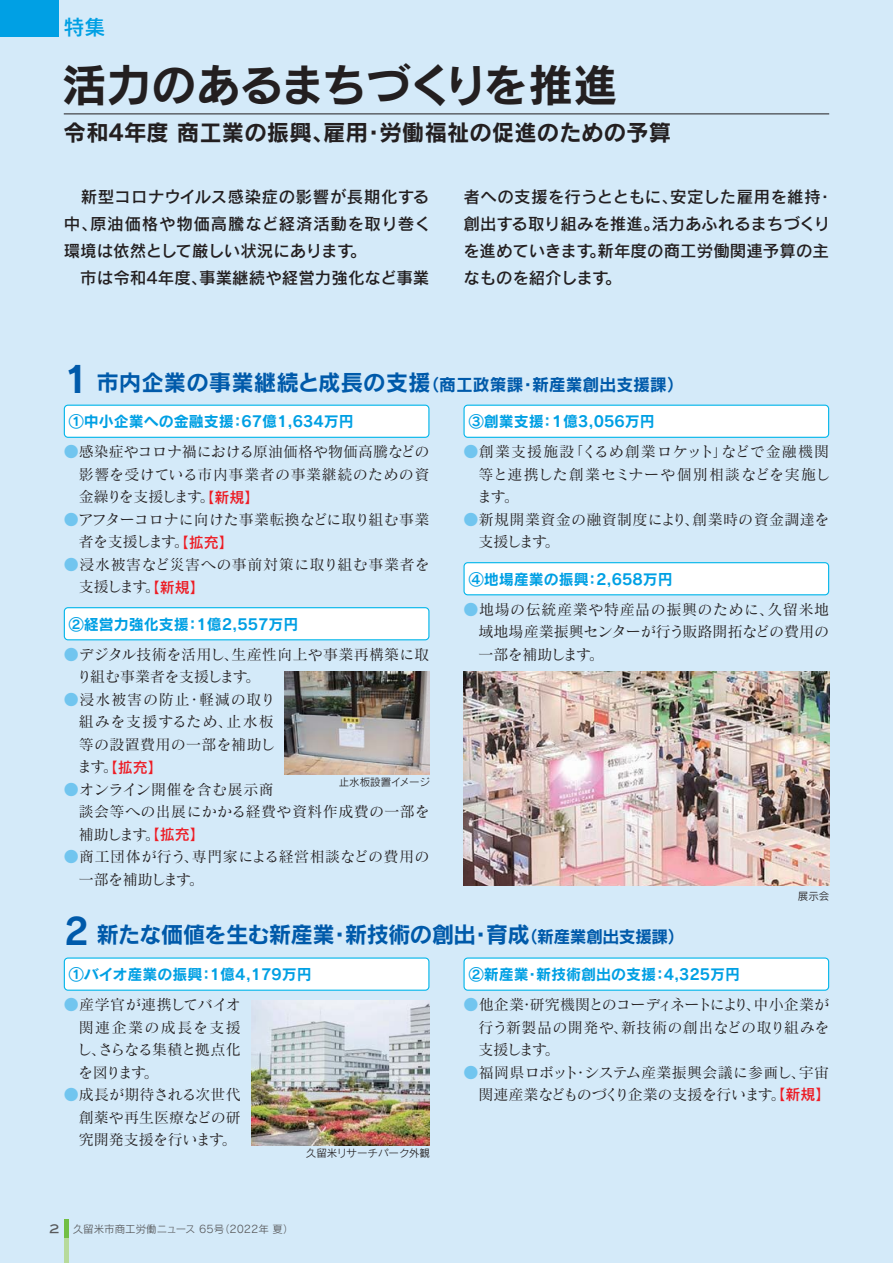
<style>
.page{position:relative;width:893px;height:1263px;background:#d4eaf9}
.page>*{position:absolute;margin:0;border:0;box-sizing:border-box;transform-origin:0 0}
.t1{font:45px "Rodin Pro B 90 pv RKSJ H";letter-spacing:-.03em;color:#231f20}
.t2{font:22.5px "Rodin Pro B 90 pv RKSJ H";letter-spacing:-.035em;color:#005aaa}
.t3{font:22.5px "Rodin Pro B 90 pv RKSJ H";color:#231f20}
.t4{font:21px "Rodin Pro DB 90 pv RKSJ H";color:#00a0e4}
.t5{font:16.8px "Rodin Pro B 90 pv RKSJ H";color:#005aaa}
.t6{font:16.5px/27px "Rodin Pro DB 90 pv RKSJ H";color:#231f20}
.t7{font:15px/22.5px "Matisse Pro M 90 pv RKSJ H";letter-spacing:.005em;color:#231f20;text-align:justify}
.t8{font:15px "Rodin Pro B 90 pv RKSJ H";color:#00a0e4}
.t9{font:15px/22.5px "Matisse Pro M 90 pv RKSJ H";letter-spacing:.025em;color:#231f20}
.t10{font:15px/22.5px "Matisse Pro M 90 pv RKSJ H";letter-spacing:.03em;color:#231f20}
.t11{font:15px/22.5px "Matisse Pro M 90 pv RKSJ H";letter-spacing:.04em;color:#231f20}
.t12{font:15px "Rodin Pro DB 90 pv RKSJ H";color:#ed1c24}
.t13{font:10.5px "Rodin Pro M 90 pv RKSJ H";color:#231f20}
.t14{font:10.5px "Rodin Pro M 90 pv RKSJ H";color:#58595b}
.s1{font-size:36px}
.s2{font-size:22.5px}
.s3{color:#71c5ef}
.s4{font-family:"Rodin Pro DB 90 pv RKSJ H";color:#ed1c24}
.s5{font-family:"Matisse Pro M 90 pv RKSJ H";color:#231f20}
.s6{font-size:16.8px}
.s7{font-family:"Blair Md ITCTT Medium";font-size:12px}
</style>
<div class="page">
<svg style="left:64px;top:405px;width:365px;height:33px;background:#effafd"></svg>
<svg style="left:64px;top:607px;width:365px;height:33px;background:#effafd"></svg>
<svg style="left:463px;top:405px;width:366px;height:33px;background:#effafd"></svg>
<svg style="left:463px;top:562px;width:366px;height:33px;background:#effafd"></svg>
<svg style="left:64px;top:957px;width:365px;height:34px;background:#ecf9fd"></svg>
<svg style="left:463px;top:957px;width:366px;height:34px;background:#ecf9fd"></svg>
<div style="left:0;top:0;width:58px;height:37px;background:#00a0e4"></div>
<hr style="left:64px;top:114px;width:765px;height:1px;background:#231f20">
<img style="left:285px;top:672px;width:144px;height:102px">
<img style="left:252px;top:1000px;width:177px;height:146px">
<img style="left:463px;top:672px;width:366px;height:213px">
<hr style="left:64px;top:1237px;width:4px;height:26px;background:#b7da9b">
<hr style="left:64px;top:1219px;width:4px;height:18px;background:#72bf44">
<h3 class="t4" style="left:64px;top:19px;width:44px">特集</h3>
<h1 class="t1" style="left:61px;top:68px;width:558px">活力のあるまちづくりを推進</h1>
<h2 class="t3" style="left:64px;top:124px;width:609px">令和4年度 商工業の振興、雇用・労働福祉の促進のための予算</h2>
<p class="t6" style="left:64px;top:186px;width:369px">　新型コロナウイルス感染症の影響が長期化する中、原油価格や物価高騰など経済活動を取り巻く環境は依然として厳しい状況にあります。<br>　市は令和4年度、事業継続や経営力強化など事業</p>
<p class="t6" style="left:463px;top:186px;width:371px">者への支援を行うとともに、安定した雇用を維持・創出する取り組みを推進。活力あふれるまちづくりを進めていきます。新年度の商工労働関連予算の主なものを紹介します。</p>
<p class="t5" style="left:64px;top:378px;width:622px"><span class="s1">1</span> <span class="s2">市内企業の事業継続と成長の支援</span>（商工政策課・新産業創出支援課）</p>
<p class="t8" style="left:69px;top:416px;width:286px">①中小企業への金融支援：67億1,634万円</p>
<p class="t7" style="left:79px;top:442px;width:352px;text-indent:-15px"><span class="s3">●</span>感染症やコロナ禍における原油価格や物価高騰などの影響を受けている市内事業者の事業継続のための資金繰りを支援します。<span class="s4">【新規】</span></p>
<p class="t7" style="left:79px;top:510px;width:352px;text-indent:-15px"><span class="s3">●</span>アフターコロナに向けた事業転換などに取り組む事業者を支援します。<span class="s4">【拡充】</span></p>
<p class="t11" style="left:79px;top:555px;width:353px;text-indent:-15px"><span class="s3">●</span>浸水被害など災害への事前対策に取り組む事業者を支援します。<span class="s4">【新規】</span></p>
<p class="t8" style="left:69px;top:619px;width:231px">②経営力強化支援：1億2,557万円</p>
<p class="t7" style="left:77px;top:645px;width:354px;text-indent:-13px"><span class="s3">●</span>デジタル技術を活用し、生産性向上や事業再構築に取り組む事業者を支援します。</p>
<p class="t7" style="left:79px;top:690px;width:198px;text-indent:-15px"><span class="s3">●</span>浸水被害の防止・軽減の取り組みを支援するため、止水板等の設置費用の一部を補助し</p>
<p class="t12" style="left:77px;top:761px;width:87px"><span class="s5">ます。</span>【拡充】</p>
<p class="t10" style="left:79px;top:780px;width:353px;text-indent:-15px"><span class="s3">●</span>オンライン開催を含む展示商<br>談会等への出展にかかる経費や資料作成費の一部を補助します。<span class="s4">【拡充】</span></p>
<p class="t9" style="left:79px;top:847px;width:352px;text-indent:-15px"><span class="s3">●</span>商工団体が行う、専門家による経営相談などの費用の一部を補助します。</p>
<p class="t13" style="left:339px;top:778px;width:93px">止水板設置イメージ</p>
<p class="t8" style="left:469px;top:416px;width:188px">③創業支援：１億3,056万円</p>
<p class="t7" style="left:477px;top:442px;width:355px;text-indent:-14px"><span class="s3">●</span>創業支援施設「くるめ創業ロケット」などで金融機関等と連携した創業セミナーや個別相談などを実施します。</p>
<p class="t9" style="left:478px;top:510px;width:353px;text-indent:-15px"><span class="s3">●</span>新規開業資金の融資制度により、創業時の資金調達を支援します。</p>
<p class="t8" style="left:469px;top:574px;width:206px">④地場産業の振興：2,658万円</p>
<p class="t7" style="left:478px;top:600px;width:352px;text-indent:-15px"><span class="s3">●</span>地場の伝統産業や特産品の振興のために、久留米地域地場産業振興センターが行う販路開拓などの費用の一部を補助します。</p>
<p class="t13" style="left:798px;top:892px;width:33px">展示会</p>
<h2 class="t2" style="left:64px;top:926px;width:622px"><span class="s1">2</span> 新たな価値を生む新産業・新技術の創出・育成<span class="s6">（新産業創出支援課）</span></h2>
<p class="t8" style="left:69px;top:969px;width:244px">①バイオ産業の振興：1億4,179万円</p>
<p class="t7" style="left:77px;top:995px;width:165px;text-indent:-13px"><span class="s3">●</span>産学官が連携してバイオ関連企業の成長を支援し、さらなる集積と拠点化を図ります。</p>
<p class="t7" style="left:79px;top:1085px;width:164px;text-indent:-15px"><span class="s3">●</span>成長が期待される次世代創薬や再生医療などの研究開発支援を行います。</p>
<p class="t13" style="left:306px;top:1149px;width:126px">久留米リサーチパーク外観</p>
<p class="t14" style="left:49px;top:1225px;width:246px"><span class="s7">2</span> 久留米市商工労働ニュース 65号（2022年 夏）</p>
<p class="t8" style="left:469px;top:969px;width:273px">②新産業・新技術創出の支援：4,325万円</p>
<p class="t7" style="left:478px;top:995px;width:353px;text-indent:-15px"><span class="s3">●</span>他企業·研究機関とのコーディネートにより、中小企業が行う新製品の開発や、新技術の創出などの取り組みを支援します。</p>
<p class="t7" style="left:463px;top:1063px;width:368px;text-align:right"><span class="s3">●</span>福岡県ロボット・システム産業振興会議に参画し、宇宙関連産業などものづくり企業の支援を行います。<span class="s4">【新規】</span></p>
</div>
